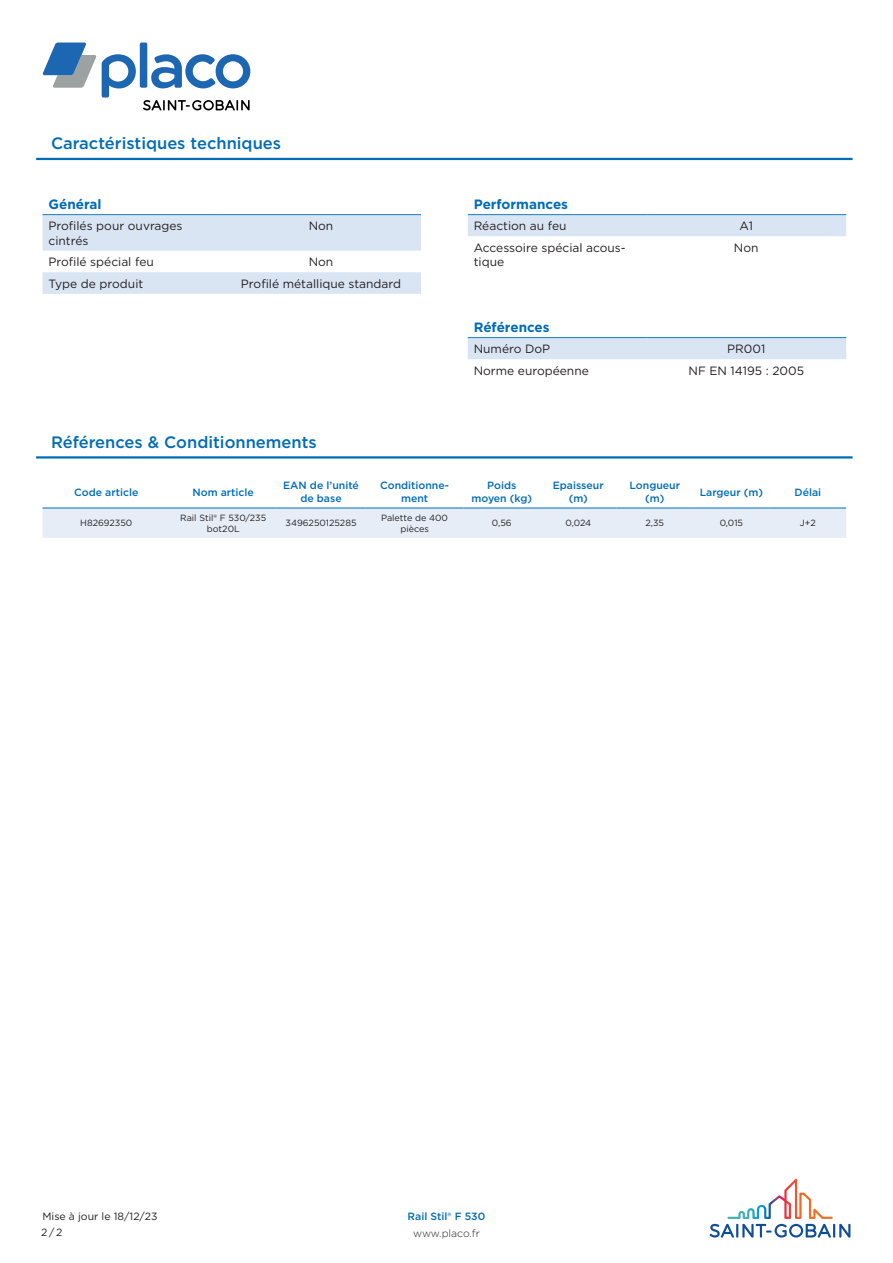
<style>
.page{position:relative;width:893px;height:1263px;background:#fff}
.page>*{position:absolute;margin:0;border:0;box-sizing:border-box;transform-origin:0 0}
.t1{font:500 16.5px "Gotham";color:#006cb7}
.attribute_group{font:700 13.5px "Gotham";color:#006cb7}
.column_1{font:12px/14.4px "Gotham";color:#231f20}
.column_2{font:12px "Gotham";color:#231f20}
.column_header_1_colu{font:500 10.5px/12.6px "Gotham";color:#006cb7;text-align:center}
.t2{font:10.5px/16.6px "Gotham";color:#231f20}
.Product_Name_Master{font:500 10.5px "Gotham";color:#006cb7}
.t3{font:300 10.5px "Gotham";color:#231f20}
.column_2-2{font:9px/10.8px "Gotham";color:#231f20;text-align:center}
.column_4{font:9px/10.8px "Gotham";color:#231f20;text-align:center}
.column_3{font:9px "Gotham";color:#231f20}
.column_1-2{font:9px "Gotham";color:#231f20}
.column_6{font:9px "Gotham";color:#231f20}
.column_8{font:9px "Gotham";color:#231f20}
.column_5{font:9px "Gotham";color:#231f20}
.column_7{font:9px "Gotham";color:#231f20}
.column_9{font:9px "Gotham";color:#231f20}
</style>
<div class="page">
<svg style="left:143px;top:100px;width:107px;height:10px"></svg>
<div style="left:140px;top:43px;width:7px;height:45px;background:#1d66b2;border-radius:2px"></div>
<svg style="left:42px;top:43px;width:94px;height:55px"></svg>
<svg style="left:151px;top:54px;width:99px;height:34px"></svg>
<svg style="left:710px;top:1179px;width:140px;height:58px"></svg>
<hr style="left:36px;top:158px;width:817px;height:2px;background:#006cb7">
<svg style="left:43px;top:215px;width:378px;height:79px"></svg>
<hr style="left:43px;top:214px;width:178px;height:1px;background:#167ec2">
<hr style="left:221px;top:214px;width:200px;height:1px;background:#167ec2">
<div style="left:468px;top:215px;width:378px;height:21px;background:#dae5f4"></div>
<hr style="left:468px;top:214px;width:178px;height:1px;background:#167ec2">
<hr style="left:646px;top:214px;width:200px;height:1px;background:#167ec2">
<div style="left:468px;top:338px;width:378px;height:21px;background:#dae5f4"></div>
<hr style="left:468px;top:337px;width:178px;height:1px;background:#167ec2">
<hr style="left:646px;top:337px;width:200px;height:1px;background:#167ec2">
<hr style="left:36px;top:456px;width:817px;height:2px;background:#006cb7">
<div style="left:43px;top:509px;width:803px;height:29px;background:#e7edf7"></div>
<hr style="left:43px;top:507px;width:127px;height:2px;background:#167ec2">
<hr style="left:170px;top:507px;width:106px;height:2px;background:#167ec2">
<hr style="left:276px;top:507px;width:90px;height:2px;background:#167ec2">
<hr style="left:366px;top:507px;width:97px;height:2px;background:#167ec2">
<hr style="left:463px;top:507px;width:77px;height:2px;background:#167ec2">
<hr style="left:540px;top:507px;width:77px;height:2px;background:#167ec2">
<hr style="left:617px;top:507px;width:76px;height:2px;background:#167ec2">
<hr style="left:693px;top:507px;width:77px;height:2px;background:#167ec2">
<hr style="left:770px;top:507px;width:76px;height:2px;background:#167ec2">
<p class="t1" style="left:51px;top:133px;width:232px">Caractéristiques techniques</p>
<p class="attribute_group" style="left:49px;top:195px;width:54px">Général</p>
<p class="column_1" style="left:49px;top:219px;width:136px">Profilés pour ouvrages cintrés</p>
<p class="column_2" style="left:309px;top:218px;width:26px">Non</p>
<p class="column_1" style="left:49px;top:255px;width:107px">Profilé spécial feu</p>
<p class="column_2" style="left:309px;top:254px;width:26px">Non</p>
<p class="column_1" style="left:49px;top:276px;width:96px">Type de produit</p>
<p class="column_2" style="left:241px;top:276px;width:162px">Profilé métallique standard</p>
<p class="t1" style="left:51px;top:431px;width:267px">Références &amp; Conditionnements</p>
<p class="attribute_group" style="left:474px;top:195px;width:96px">Performances</p>
<p class="column_1" style="left:474px;top:219px;width:94px">Réaction au feu</p>
<p class="column_2" style="left:739px;top:218px;width:15px">A1</p>
<p class="column_1" style="left:474px;top:240px;width:154px">Accessoire spécial acous&shy;tique</p>
<p class="column_2" style="left:734px;top:240px;width:26px">Non</p>
<p class="attribute_group" style="left:474px;top:318px;width:77px">Références</p>
<p class="column_1" style="left:474px;top:341px;width:78px">Numéro DoP</p>
<p class="column_2" style="left:727px;top:341px;width:40px">PR001</p>
<p class="column_1" style="left:474px;top:363px;width:117px">Norme européenne</p>
<p class="column_2" style="left:688px;top:363px;width:117px">NF EN 14195 : 2005</p>
<p class="column_header_1_colu" style="left:74px;top:486px;width:66px">Code article</p>
<p class="column_header_1_colu" style="left:192px;top:486px;width:63px">Nom article</p>
<p class="column_header_1_colu" style="left:283px;top:479px;width:77px">EAN de l’unité de base</p>
<p class="column_header_1_colu" style="left:380px;top:479px;width:70px">Conditionne&shy;ment</p>
<p class="column_header_1_colu" style="left:471px;top:479px;width:62px">Poids moyen (kg)</p>
<p class="column_header_1_colu" style="left:553px;top:479px;width:52px">Epaisseur (m)</p>
<p class="column_header_1_colu" style="left:630px;top:479px;width:52px">Longueur (m)</p>
<p class="column_header_1_colu" style="left:700px;top:486px;width:65px">Largeur (m)</p>
<p class="column_header_1_colu" style="left:795px;top:486px;width:28px">Délai</p>
<p class="column_1-2" style="left:80px;top:517px;width:54px">H82692350</p>
<p class="column_2-2" style="left:180px;top:512px;width:88px">Rail Stil® F 530/235 bot20L</p>
<p class="column_3" style="left:286px;top:517px;width:73px">3496250125285</p>
<p class="column_4" style="left:381px;top:512px;width:68px">Palette de 400 pièces</p>
<p class="column_5" style="left:492px;top:517px;width:21px">0,56</p>
<p class="column_6" style="left:565px;top:517px;width:27px">0,024</p>
<p class="column_7" style="left:646px;top:517px;width:20px">2,35</p>
<p class="column_8" style="left:720px;top:517px;width:25px">0,015</p>
<p class="column_9" style="left:800px;top:517px;width:17px">J+2</p>
<p class="t2" style="left:41px;top:1207px;width:118px">Mise à jour le 18/12/23<br>2/2</p>
<p class="Product_Name_Master" style="left:408px;top:1209px;width:79px">Rail Stil® F 530</p>
<p class="t3" style="left:413px;top:1227px;width:68px">www.placo.fr</p>
</div>
